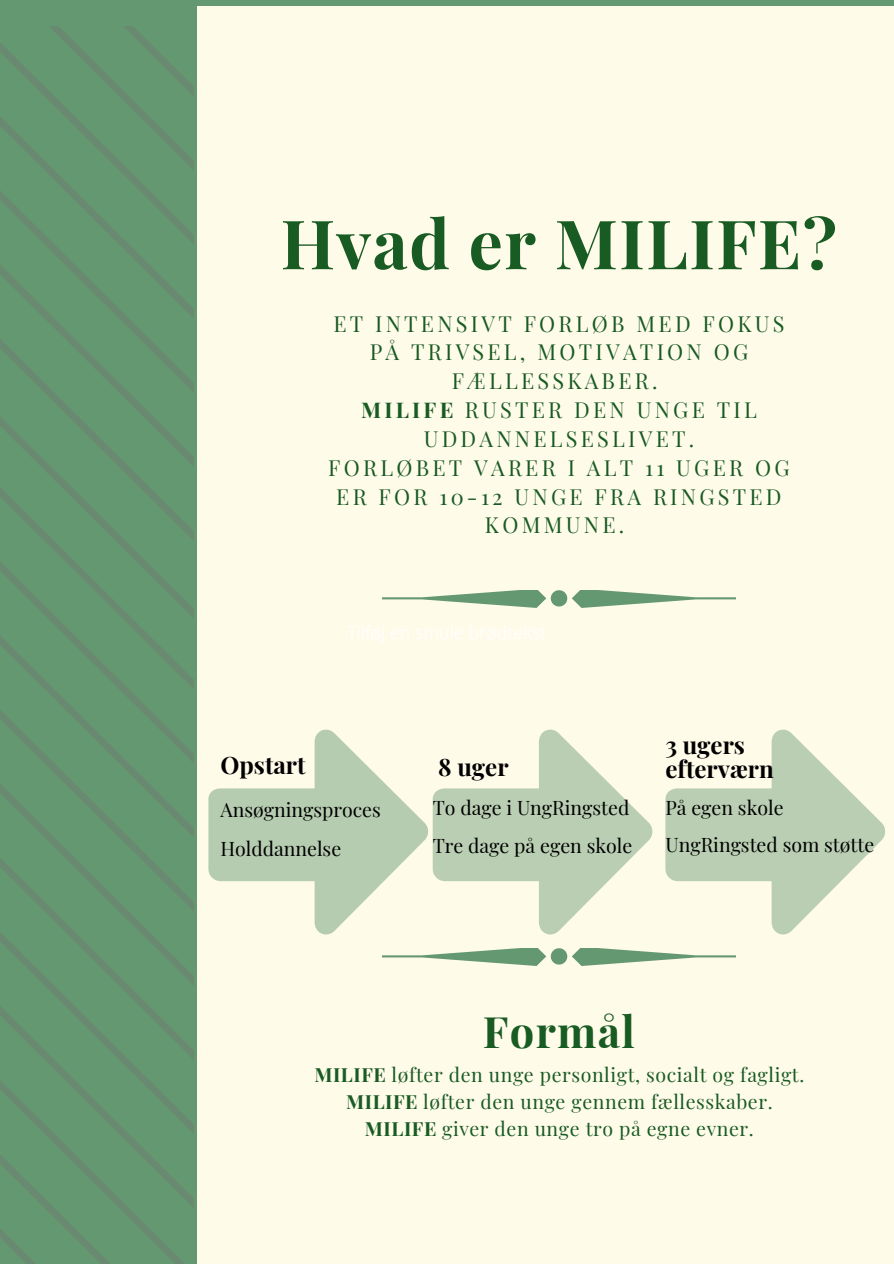
<style>
.page{position:relative;width:894px;height:1264px;background:#fff}
.page>*{position:absolute;margin:0;border:0;box-sizing:border-box;transform-origin:0 0}
.t1{font:700 68.1px "Playfair Display";letter-spacing:.02em;color:#185b23}
.t2{font:700 43.35px "Playfair Display";letter-spacing:.03em;color:#185b23}
.t3{font:700 24px/23.7px "Playfair Display";color:#000}
.t4{font:21.6px/28.8px "Playfair Display";letter-spacing:.15em;color:#185b23;text-align:center}
.t5{font:19.5px/26.8px "Playfair Display";letter-spacing:.03em;color:#185b23;text-align:center}
.t6{font:19.5px/38.7px "Playfair Display";color:#000}
.s1{font-weight:700}
</style>
<div class="page">
<div style="left:197px;top:7px;width:696px;height:1256px;background:#fffbe9"></div>
<div style="left:182px;top:0;width:15px;height:1263px;background:#649870"></div>
<svg style="left:382px;top:590px;width:353px;height:17px"></svg>
<svg style="left:0;top:27px;width:193px;height:1222px;fill:#649870"></svg>
<svg style="left:76px;top:27px;width:117px;height:626px;fill:#649870"></svg>
<svg style="left:150px;top:27px;width:43px;height:552px"></svg>
<svg style="left:0;top:608px;width:129px;height:655px;fill:#649870"></svg>
<svg style="left:208px;top:729px;width:676px;height:237px"></svg>
<h1 class="t1" style="left:280px;top:196px;width:558px">Hvad er MILIFE?</h1>
<p class="t4" style="left:328px;top:308px;width:462px">ET INTENSIVT FORLØB MED FOKUS<br>PÅ TRIVSEL, MOTIVATION OG<br>FÆLLESSKABER.<br><span class="s1">MILIFE</span> RUSTER DEN UNGE TIL<br>UDDANNELSESLIVET.<br>FORLØBET VARER I ALT 11 UGER OG<br>ER FOR 10-12 UNGE FRA RINGSTED<br>KOMMUNE.</p>
<p class="t3" style="left:220px;top:752px;width:87px">Opstart</p>
<p class="t6" style="left:220px;top:789px;width:162px">Ansøgningsproces<br>Holddannelse</p>
<p class="t3" style="left:438px;top:754px;width:72px">8 uger</p>
<p class="t6" style="left:432px;top:787px;width:201px">To dage i UngRingsted<br>Tre dage på egen skole</p>
<p class="t3" style="left:665px;top:732px;width:110px">3 ugers efterværn</p>
<p class="t6" style="left:665px;top:789px;width:210px;line-height:36.2px">På egen skole<br>UngRingsted som støtte</p>
<h2 class="t2" style="left:483px;top:1000px;width:153px">Formål</h2>
<p class="t5" style="left:314px;top:1060px;width:491px"><span class="s1">MILIFE</span> løfter den unge personligt, socialt og fagligt.<br><span class="s1">MILIFE</span> løfter den unge gennem fællesskaber.<br><span class="s1">MILIFE</span> giver den unge tro på egne evner.</p>
</div>
